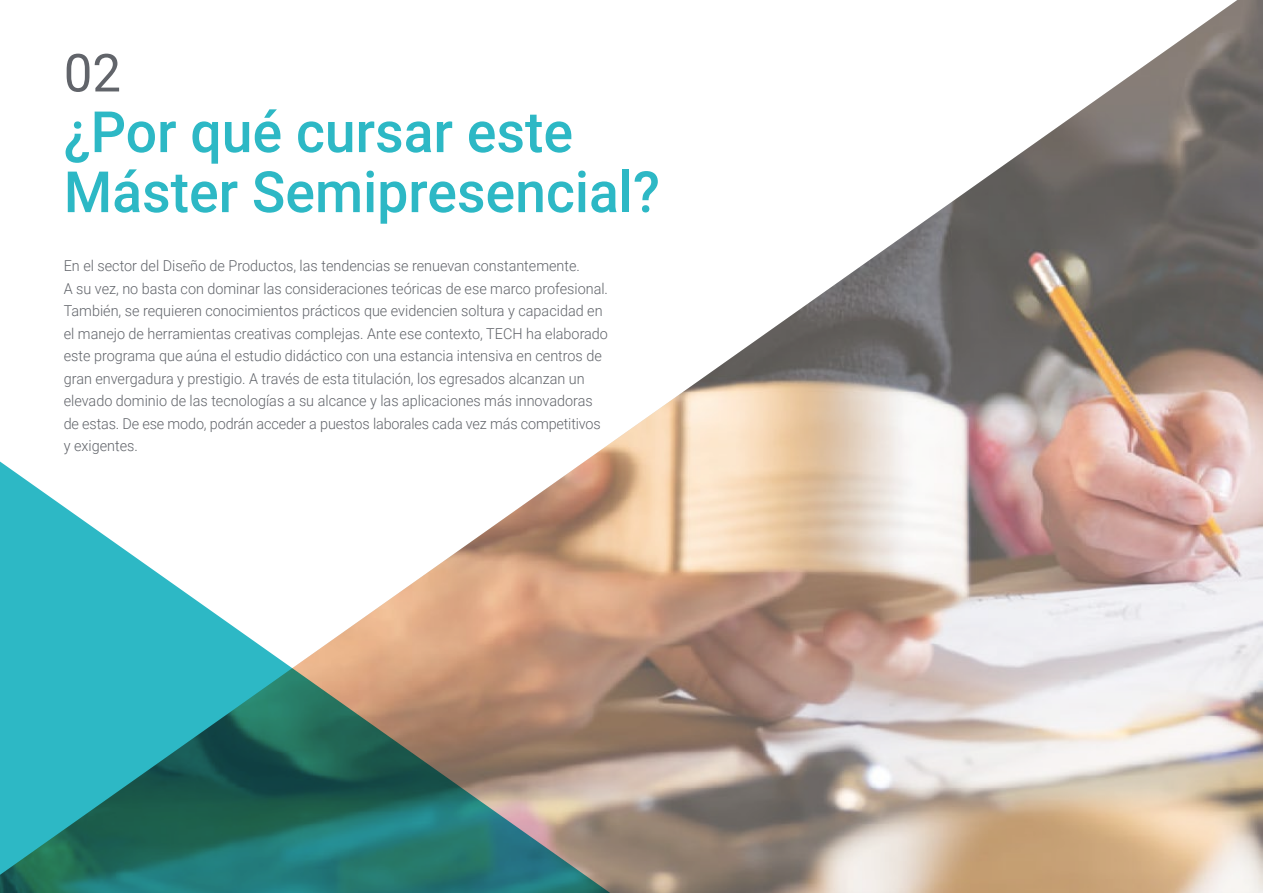
<style>
.page{position:relative;width:1263px;height:893px;background:#fff}
.page>*{position:absolute;margin:0;border:0;box-sizing:border-box;transform-origin:0 0}
.t1{font:500 57px/60px "Roboto";color:#2db8c5}
.t2{font:52.5px "Roboto";color:#61646a}
.t3{font:300 15px/22.5px "Roboto";color:#61646a;scale:.96 1}
</style>
<div class="page">
<img style="left:607px;top:0;width:656px;height:893px">
<svg style="left:0;top:446px;width:640px;height:447px"></svg>
<h2 class="t2" style="left:64px;top:36px;width:59px">02</h2>
<h1 class="t1" style="left:64px;top:100px;width:597px">¿Por qué cursar este<br>Máster Semipresencial?</h1>
<p class="t3" style="left:64px;top:254px;width:568px">En el sector del Diseño de Productos, las tendencias se renuevan constantemente.<br>A su vez, no basta con dominar las consideraciones teóricas de ese marco profesional.<br>También, se requieren conocimientos prácticos que evidencien soltura y capacidad en el manejo de herramientas creativas complejas. Ante ese contexto, TECH ha elaborado este programa que aúna el estudio didáctico con una estancia intensiva en centros de gran envergadura y prestigio. A través de esta titulación, los egresados alcanzan un elevado dominio de las tecnologías a su alcance y las aplicaciones más innovadoras de estas. De ese modo, podrán acceder a puestos laborales cada vez más competitivos y exigentes.</p>
</div>
